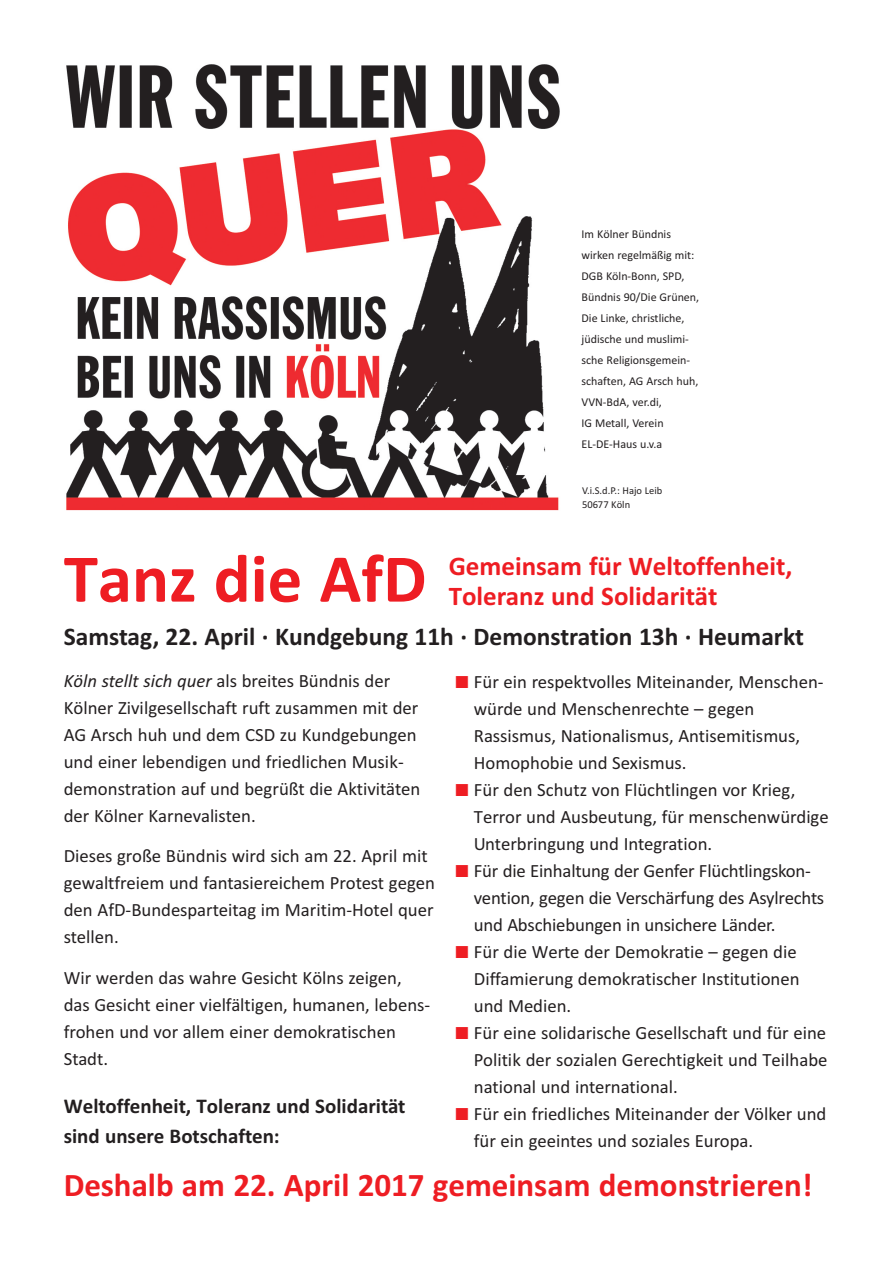
<style>
.page{position:relative;width:893px;height:1263px;background:#fff}
.page>*{position:absolute;margin:0;border:0;box-sizing:border-box;transform-origin:0 0}
.t1{font:700 69px "Calibri";color:#ee1d23}
.t2{font:700 33px "Calibri";color:#ee1d23}
.t3{font:700 27px/30px "Calibri";color:#ee1d23}
.t4{font:700 25.5px "Calibri";color:#231f20}
.t5{font:700 21px/30px "Calibri";color:#231f20}
.t6{font:18.75px/27px "Calibri";color:#231f20}
.t7{font:12px/21px "Calibri";color:#231f20}
.t8{font:10.5px/13.5px "Calibri";color:#231f20}
.s1{font-style:italic}
.s2{color:#ee1d23}
</style>
<div class="page">
<img style="left:66px;top:64px;width:494px;height:447px">
<p class="t7" style="left:582px;top:223px;width:119px">Im Kölner Bündnis wirken regelmäßig mit:<br>DGB Köln-Bonn, SPD,<br>Bündnis 90/Die Grünen,<br>Die Linke, christliche, jüdische und muslimi&shy;sche Religionsgemein&shy;schaften, AG Arsch huh,<br>VVN-BdA, ver.di,<br>IG Metall, Verein<br>EL-DE-Haus u.v.a</p>
<p class="t8" style="left:582px;top:484px;width:82px">V.i.S.d.P.: Hajo Leib<br>50677 Köln</p>
<h1 class="t1" style="left:64px;top:537px;width:364px">Tanz die AfD</h1>
<h3 class="t4" style="left:64px;top:621px;width:742px">Samstag, 22. April · Kundgebung 11h · Demonstration 13h · Heumarkt</h3>
<h3 class="t3" style="left:449px;top:551px;width:345px">Gemeinsam für Weltoffenheit,<br>Toleranz und Solidarität</h3>
<p class="t6" style="left:64px;top:667px;width:358px"><span class="s1">Köln stellt sich quer</span> als breites Bündnis der Kölner Zivilgesellschaft ruft zusammen mit der AG Arsch huh und dem CSD zu Kundgebungen und einer lebendigen und friedlichen Musik&shy;demonstration auf und begrüßt die Aktivitäten der Kölner Karnevalisten.</p>
<p class="t6" style="left:64px;top:842px;width:373px">Dieses große Bündnis wird sich am 22. April mit gewaltfreiem und fantasiereichem Protest gegen den AfD-Bundesparteitag im Maritim-Hotel quer stellen.</p>
<p class="t6" style="left:64px;top:964px;width:368px">Wir werden das wahre Gesicht Kölns zeigen, das Gesicht einer vielfältigen, humanen, lebens&shy;frohen und vor allem einer demokratischen Stadt.</p>
<p class="t5" style="left:64px;top:1091px;width:343px">Weltoffenheit, Toleranz und Solidarität sind unsere Botschaften:</p>
<p class="t6" style="left:474px;top:668px;width:351px;text-indent:-18px"><span class="s2">■</span> Für ein respektvolles Miteinander, Menschen&shy;würde und Menschenrechte – gegen Rassismus, Nationalismus, Antisemitismus, Homophobie und Sexismus.</p>
<p class="t6" style="left:474px;top:776px;width:356px;text-indent:-18px"><span class="s2">■</span> Für den Schutz von Flüchtlingen vor Krieg,<br>Terror und Ausbeutung, für menschenwürdige<br>Unterbringung und Integration.</p>
<p class="t6" style="left:474px;top:857px;width:352px;text-indent:-18px"><span class="s2">■</span> Für die Einhaltung der Genfer Flüchtlingskon&shy;vention, gegen die Verschärfung des Asylrechts und Abschiebungen in unsichere Länder.</p>
<p class="t6" style="left:474px;top:938px;width:327px;text-indent:-18px"><span class="s2">■</span> Für die Werte der Demokratie – gegen die<br>Diffamierung demokratischer Institutionen und Medien.</p>
<p class="t6" style="left:474px;top:1019px;width:355px;text-align:justify;text-indent:-18px"><span class="s2">■</span> Für eine solidarische Gesellschaft und für eine Politik der sozialen Gerechtigkeit und Teilhabe national und international.</p>
<p class="t6" style="left:474px;top:1100px;width:354px;text-indent:-18px"><span class="s2">■</span> Für ein friedliches Miteinander der Völker und für ein geeintes und soziales Europa.</p>
<h2 class="t2" style="left:64px;top:1165px;width:750px">Deshalb am 22. April 2017 gemeinsam demonstrieren!</h2>
</div>
